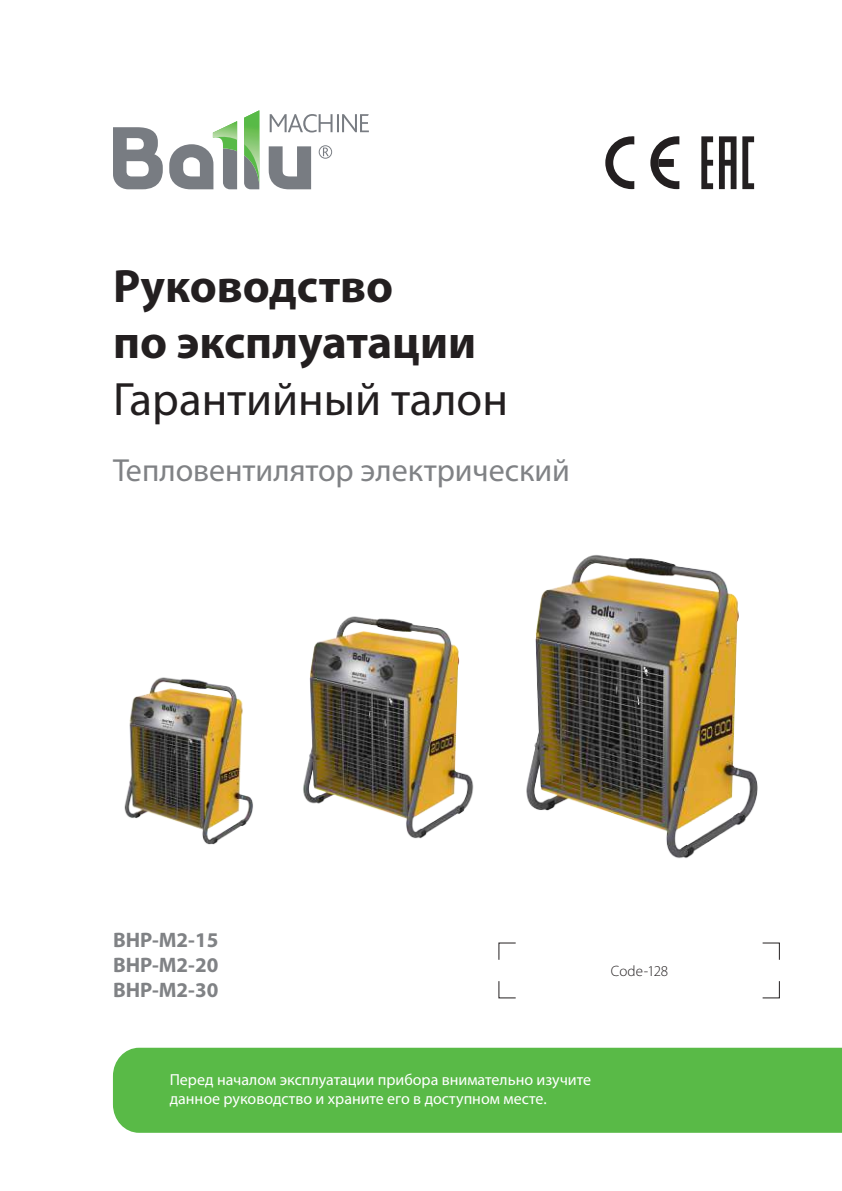
<style>
.page{position:relative;width:842px;height:1191px;background:#fff}
.page>*{position:absolute;margin:0;border:0;box-sizing:border-box;transform-origin:0 0}
.t1{font:700 47px/56.4px "Myriad Pro";color:#231f20}
.t2{font:47px "Myriad Pro";color:#231f20}
.t3{font:32px "Myriad Pro";color:#808285}
.t4{font:700 21px/25.2px "Myriad Pro";color:#808285;text-align:justify}
.t5{font:16px/19.2px "Myriad Pro";color:#fff}
.t6{font:300 15px "Myriad Pro";letter-spacing:-.005em;color:#231f20}
</style>
<div class="page">
<div style="left:113px;top:1047px;width:729px;height:85px;background:#59ba47"></div>
<svg style="left:605px;top:136px;width:29px;height:53px"></svg>
<svg style="left:650px;top:136px;width:29px;height:53px"></svg>
<svg style="left:701px;top:136px;width:53px;height:53px"></svg>
<svg style="left:113px;top:110px;width:256px;height:79px"></svg>
<img style="left:124px;top:677px;width:129px;height:168px">
<img style="left:526px;top:555px;width:232px;height:304px">
<img style="left:303px;top:616px;width:171px;height:223px">
<svg style="left:762px;top:942px;width:18px;height:18px"></svg>
<svg style="left:498px;top:942px;width:18px;height:18px"></svg>
<svg style="left:498px;top:981px;width:18px;height:17px"></svg>
<svg style="left:762px;top:981px;width:18px;height:17px"></svg>
<h1 class="t1" style="left:113px;top:256px;width:365px">Руководство<br>по эксплуатации</h1>
<h1 class="t2" style="left:113px;top:370px;width:397px">Гарантийный талон</h1>
<h2 class="t3" style="left:113px;top:450px;width:458px">Тепловентилятор электрический</h2>
<h3 class="t4" style="left:113px;top:926px;width:107px">BHP-М2-15<br>BHP-М2-20<br>BHP-M2-30</h3>
<p class="t6" style="left:611px;top:962px;width:59px">Code-128</p>
<p class="t5" style="left:170px;top:1069px;width:423px">Перед началом эксплуатации прибора внимательно изучите данное руководство и храните его в доступном месте.</p>
</div>
